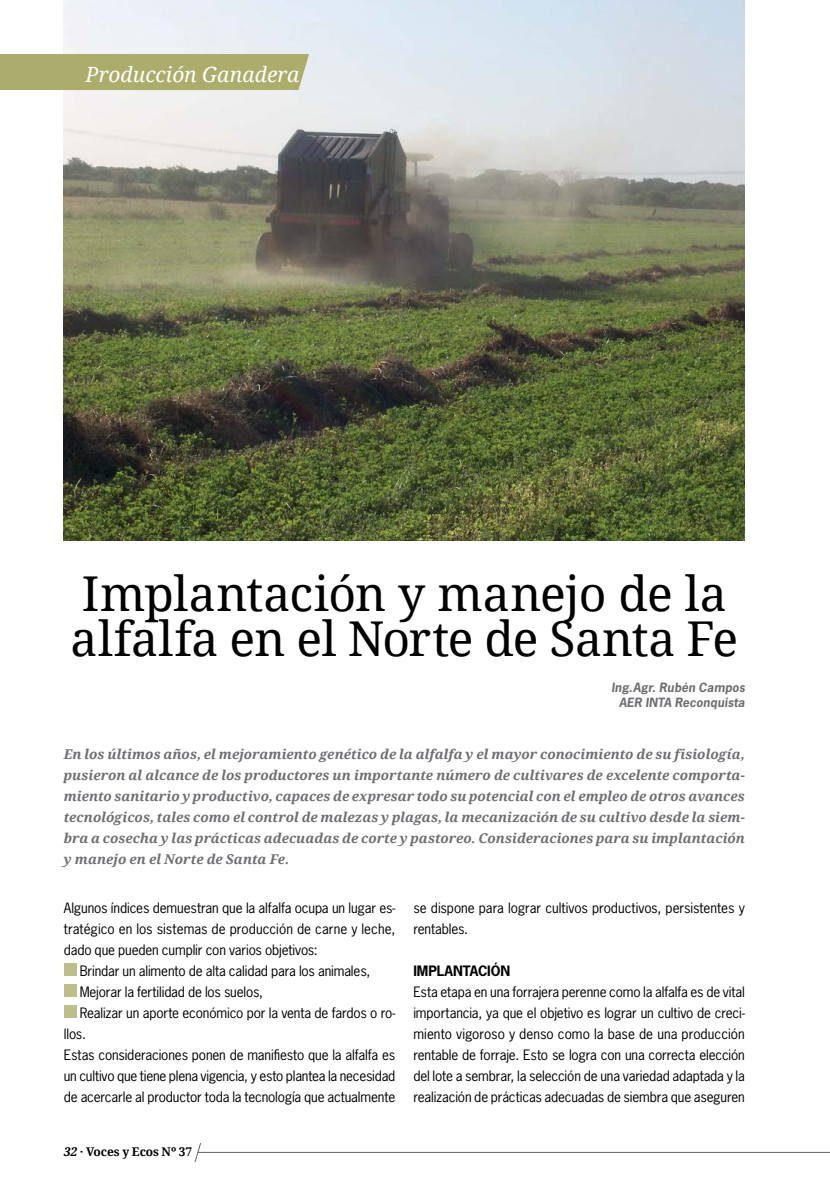
<style>
.page{position:relative;width:830px;height:1191px;background:#fff}
.page>*{position:absolute;margin:0;border:0;box-sizing:border-box;transform-origin:0 0}
.t1{font:48px/45px "Droid Serif";letter-spacing:-.01em;color:#000}
.t2{font:italic 21px "Droid Serif";color:#fff}
.t3{font:13.5px/21px "News Gothic Std";letter-spacing:-.01em;color:#000}
.t4{font:italic 700 13.5px/21px "Droid Serif";color:#6d6e71;text-align:justify}
.t5{font:700 13.5px "News Gothic Std";letter-spacing:-.005em;color:#000}
.t6{font:italic 700 12px/15px "News Gothic Std";letter-spacing:.01em;color:#6d6e71;text-align:right}
.t7{font:700 12px "Droid Serif";letter-spacing:-.005em;color:#000}
.s1{font-style:italic}
</style>
<div class="page">
<hr style="left:198px;top:1151px;width:631px;height:2px;background:#6d6e71">
<svg style="left:194px;top:1143px;width:8px;height:19px"></svg>
<img style="left:64px;top:0;width:680px;height:540px">
<div style="left:64px;top:963px;width:13px;height:13px;background:#bdbe8a"></div>
<div style="left:64px;top:984px;width:13px;height:13px;background:#bdbe8a"></div>
<div style="left:64px;top:1005px;width:13px;height:13px;background:#bdbe8a"></div>
<div style="left:0;top:54px;width:309px;height:36px;background:#acad6b"></div>
<h2 class="t2" style="left:86px;top:62px;width:215px">Producción Ganadera</h2>
<h1 class="t1" style="left:70px;top:571px;width:668px">Implantación y manejo de la alfalfa en el Norte de Santa Fe</h1>
<p class="t6" style="left:611px;top:679px;width:135px">Ing.Agr. Rubén Campos<br>AER INTA Reconquista</p>
<p class="t4" style="left:64px;top:744px;width:682px">En los últimos años, el mejoramiento genético de la alfalfa y el mayor conocimiento de su fisiología, pusieron al alcance de los productores un importante número de cultivares de excelente comporta&shy;miento sanitario y productivo, capaces de expresar todo su potencial con el empleo de otros avances tecnológicos, tales como el control de malezas y plagas, la mecanización de su cultivo desde la siem&shy;bra a cosecha y las prácticas adecuadas de corte y pastoreo. Consideraciones para su implantación y manejo en el Norte de Santa Fe.</p>
<p class="t3" style="left:64px;top:897px;width:333px">Algunos índices demuestran que la alfalfa ocupa un lugar es-</p>
<p class="t3" style="left:64px;top:918px;width:333px">tratégico en los sistemas de producción de carne y leche,</p>
<p class="t3" style="left:64px;top:939px;width:255px">dado que pueden cumplir con varios objetivos:</p>
<p class="t3" style="left:80px;top:960px;width:292px">Brindar un alimento de alta calidad para los animales,</p>
<p class="t3" style="left:80px;top:981px;width:185px">Mejorar la fertilidad de los suelos,</p>
<p class="t3" style="left:80px;top:1002px;width:317px">Realizar un aporte económico por la venta de fardos o ro-</p>
<p class="t3" style="left:64px;top:1023px;width:24px">llos.</p>
<p class="t3" style="left:64px;top:1044px;width:333px">Estas consideraciones ponen de manifiesto que la alfalfa es</p>
<p class="t3" style="left:64px;top:1065px;width:333px">un cultivo que tiene plena vigencia, y esto plantea la necesidad</p>
<p class="t3" style="left:64px;top:1086px;width:333px">de acercarle al productor toda la tecnología que actualmente</p>
<p class="t3" style="left:413px;top:897px;width:333px">se dispone para lograr cultivos productivos, persistentes y rentables.</p>
<p class="t5" style="left:413px;top:962px;width:98px">IMPLANTACIÓN</p>
<p class="t3" style="left:413px;top:981px;width:333px;text-align:justify">Esta etapa en una forrajera perenne como la alfalfa es de vital importancia, ya que el objetivo es lograr un cultivo de creci&shy;miento vigoroso y denso como la base de una producción rentable de forraje. Esto se logra con una correcta elección del lote a sembrar, la selección de una variedad adaptada y la realización de prácticas adecuadas de siembra que aseguren</p>
<p class="t7" style="left:64px;top:1145px;width:130px"><span class="s1">32</span> · Voces y Ecos Nº 37</p>
</div>
